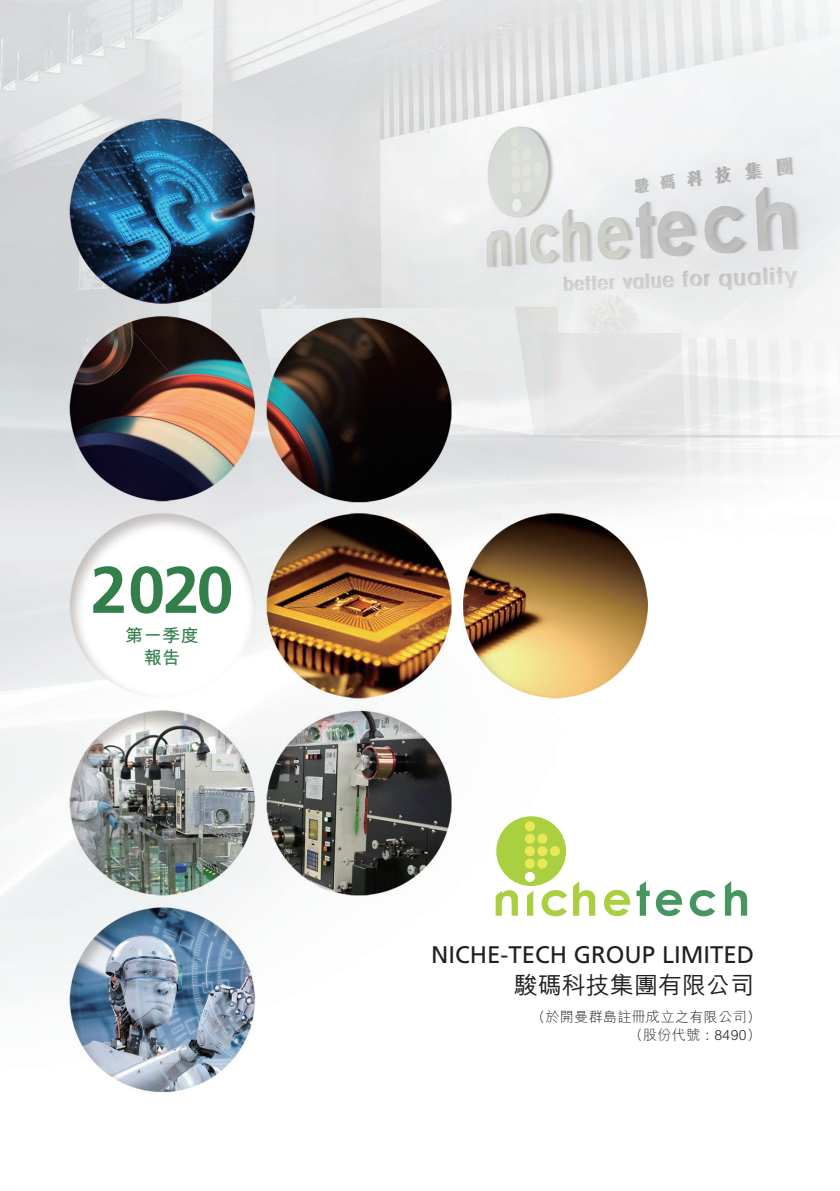
<style>
.page{position:relative;width:840px;height:1191px;background:#fff}
.page>*{position:absolute;margin:0;border:0;box-sizing:border-box;transform-origin:0 0}
.t1{font:700 65.6px "Frutiger LT Std";color:#327f4b}
.t2{font:24px "Frutiger LT Std";color:#231f20}
.t3{font:500 24px "M Hei HK";color:#231f20}
.t4{font:700 18px/22px "M Hei HK";letter-spacing:.03em;color:#327f4b;text-align:center}
.t5{font:300 14px/18px "M Hei HK";letter-spacing:.03em;color:#231f20;text-align:right}
</style>
<div class="page">
<img style="left:0;top:0;width:839px;height:1093px">
<div style="left:496px;top:816px;width:69px;height:70px;background:#aad042;border-radius:50%"></div>
<div style="left:549px;top:846px;width:10px;height:10px;background:#e9e856;border-radius:50%"></div>
<div style="left:537px;top:846px;width:10px;height:10px;background:#e9e856;border-radius:50%"></div>
<div style="left:537px;top:858px;width:10px;height:10px;background:#e9e856;border-radius:50%"></div>
<div style="left:537px;top:833px;width:10px;height:10px;background:#e9e856;border-radius:50%"></div>
<div style="left:524px;top:846px;width:10px;height:10px;background:#e9e856;border-radius:50%"></div>
<div style="left:524px;top:858px;width:10px;height:10px;background:#e9e856;border-radius:50%"></div>
<div style="left:524px;top:872px;width:10px;height:10px;background:#fff;border-radius:50%"></div>
<div style="left:524px;top:833px;width:10px;height:10px;background:#e9e856;border-radius:50%"></div>
<div style="left:524px;top:821px;width:10px;height:10px;background:#e9e856;border-radius:50%"></div>
<svg style="left:495px;top:890px;width:22px;height:25px"></svg>
<svg style="left:526px;top:890px;width:7px;height:25px"></svg>
<svg style="left:541px;top:881px;width:54px;height:35px"></svg>
<svg style="left:603px;top:890px;width:27px;height:26px"></svg>
<svg style="left:636px;top:881px;width:13px;height:34px"></svg>
<svg style="left:655px;top:890px;width:26px;height:26px"></svg>
<svg style="left:689px;top:890px;width:26px;height:26px"></svg>
<svg style="left:724px;top:881px;width:22px;height:34px"></svg>
<svg style="left:1px;top:435px;width:838px;height:2px;background:#aaa2a0"></svg>
<h1 class="t1" style="left:91px;top:551px;width:144px">2020</h1>
<p class="t4" style="left:125px;top:623px;width:75px">第一季度報告</p>
<h2 class="t2" style="left:431px;top:940px;width:324px">NICHE-TECH GROUP LIMITED</h2>
<h2 class="t3" style="left:513px;top:967px;width:241px">駿碼科技集團有限公司</h2>
<p class="t5" style="left:537px;top:1007px;width:217px">(於開曼群島註冊成立之有限公司( (股份代號 : 8490(</p>
</div>
